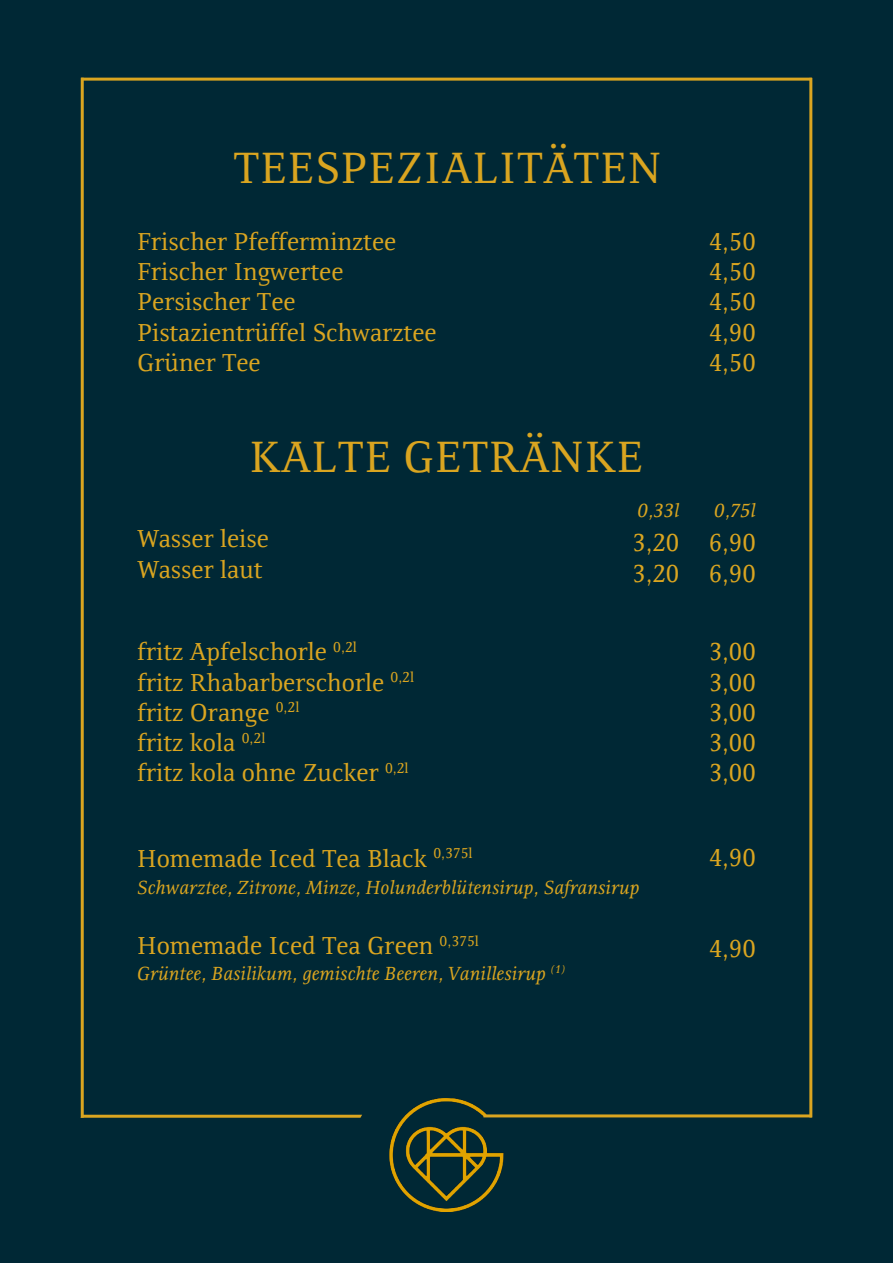
<style>
.page{position:relative;width:893px;height:1263px;background:#002835}
.page>*{position:absolute;margin:0;border:0;box-sizing:border-box;transform-origin:0 0}
.Big_Title{font:45px "Resavska BG";letter-spacing:.015em;color:#daa520}
.Body{font:25.2px "Resavska BG";color:#daa520}
.Preise{font:25.2px "Resavska BG";color:#daa520}
.Ingridients{font:italic 19.5px "Resavska BG";color:#daa520}
</style>
<div class="page">
<hr style="left:81px;top:78px;width:731px;height:3px;background:#daa520">
<hr style="left:809px;top:78px;width:3px;height:1039px;background:#daa520">
<hr style="left:81px;top:78px;width:3px;height:1040px;background:#daa520">
<img style="left:389px;top:1098px;width:115px;height:113px">
<hr style="left:483px;top:1114px;width:329px;height:3px;background:#daa520">
<hr style="left:81px;top:1115px;width:280px;height:3px;background:#daa520">
<p class="Big_Title" style="left:234px;top:143px;width:430px">TEESPEZIALITÄTEN</p>
<p class="Body" style="left:137px;top:227px;width:261px">Frischer Pfefferminztee</p>
<p class="Body" style="left:137px;top:257px;width:208px">Frischer Ingwertee</p>
<p class="Body" style="left:137px;top:288px;width:160px">Persischer Tee</p>
<p class="Body" style="left:137px;top:318px;width:301px">Pistazientrüffel Schwarztee</p>
<p class="Body" style="left:137px;top:348px;width:125px">Grüner Tee</p>
<p class="Big_Title" style="left:249px;top:432px;width:396px">KALTE GETRÄNKE</p>
<p class="Body" style="left:137px;top:525px;width:133px">Wasser leise</p>
<p class="Body" style="left:137px;top:555px;width:127px">Wasser laut</p>
<p class="Body" style="left:137px;top:638px;width:221px">fritz Apfelschorle <sup>0,2l</sup></p>
<p class="Body" style="left:137px;top:668px;width:279px">fritz Rhabarberschorle <sup>0,2l</sup></p>
<p class="Body" style="left:137px;top:698px;width:164px">fritz Orange <sup>0,2l</sup></p>
<p class="Body" style="left:137px;top:728px;width:130px">fritz kola <sup>0,2l</sup></p>
<p class="Body" style="left:137px;top:758px;width:273px">fritz kola ohne Zucker <sup>0,2l</sup></p>
<p class="Ingridients" style="left:638px;top:500px;width:43px">0,33l</p>
<p class="Preise" style="left:632px;top:528px;width:49px">3,20</p>
<p class="Preise" style="left:632px;top:559px;width:49px">3,20</p>
<p class="Body" style="left:137px;top:844px;width:337px">Homemade Iced Tea Black <sup>0,375l</sup></p>
<p class="Ingridients" style="left:137px;top:876px;width:504px">Schwarztee, Zitrone, Minze, Holunderblütensirup, Safransirup</p>
<p class="Body" style="left:137px;top:931px;width:343px">Homemade Iced Tea Green <sup>0,375l</sup></p>
<p class="Ingridients" style="left:137px;top:962px;width:429px">Grüntee, Basilikum, gemischte Beeren, Vanillesirup <sup>(1)</sup></p>
<p class="Preise" style="left:709px;top:227px;width:49px">4,50</p>
<p class="Preise" style="left:709px;top:257px;width:49px">4,50</p>
<p class="Preise" style="left:709px;top:288px;width:49px">4,50</p>
<p class="Preise" style="left:709px;top:318px;width:49px">4,90</p>
<p class="Preise" style="left:709px;top:348px;width:49px">4,50</p>
<p class="Ingridients" style="left:714px;top:500px;width:43px">0,75l</p>
<p class="Preise" style="left:709px;top:528px;width:49px">6,90</p>
<p class="Preise" style="left:709px;top:559px;width:49px">6,90</p>
<p class="Preise" style="left:709px;top:638px;width:49px">3,00</p>
<p class="Preise" style="left:709px;top:668px;width:49px">3,00</p>
<p class="Preise" style="left:709px;top:698px;width:49px">3,00</p>
<p class="Preise" style="left:709px;top:728px;width:49px">3,00</p>
<p class="Preise" style="left:709px;top:758px;width:49px">3,00</p>
<p class="Preise" style="left:709px;top:843px;width:49px">4,90</p>
<p class="Preise" style="left:709px;top:934px;width:49px">4,90</p>
</div>
